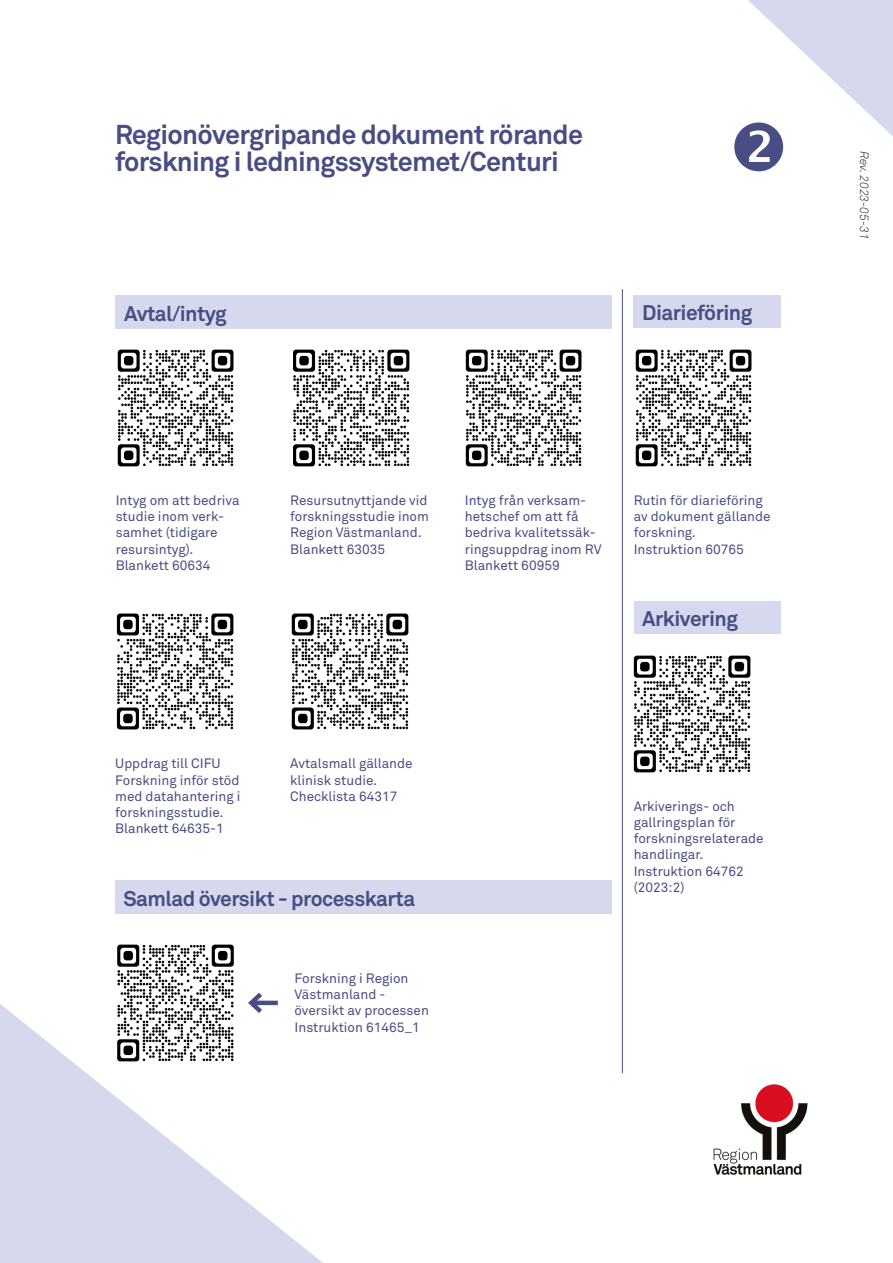
<style>
.page{position:relative;width:893px;height:1263px;background:#fff}
.page>*{position:absolute;margin:0;border:0;box-sizing:border-box;transform-origin:0 0}
.t1{font:700 27px/27px "Akkurat Std";letter-spacing:-.025em;color:#494d83}
.t2{font:700 21px "Akkurat Std";letter-spacing:-.025em;color:#494d83}
.t3{font:13.5px/16.2px "Akkurat Std";color:#494d83}
.t4{font:italic 300 12px "Akkurat Std";color:#231f20}
</style>
<div class="page">
<svg style="left:0;top:1000px;width:323px;height:263px;fill:#d6d9ed"></svg>
<svg style="left:748px;top:0;width:145px;height:136px;fill:#d6d9ed"></svg>
<img style="left:714px;top:1084px;width:94px;height:90px">
<img style="left:465px;top:349px;width:117px;height:118px">
<img style="left:116px;top:613px;width:118px;height:117px">
<div style="left:634px;top:296px;width:147px;height:32px;background:#d6d9ed"></div>
<img style="left:635px;top:349px;width:117px;height:118px">
<div style="left:634px;top:601px;width:147px;height:33px;background:#d6d9ed"></div>
<img style="left:634px;top:655px;width:117px;height:118px">
<div style="left:116px;top:296px;width:496px;height:33px;background:#d6d9ed"></div>
<img style="left:117px;top:349px;width:117px;height:118px">
<img style="left:293px;top:349px;width:117px;height:118px">
<img style="left:291px;top:613px;width:118px;height:117px">
<hr style="left:622px;top:289px;width:1px;height:784px;background:#494d83">
<div style="left:115px;top:880px;width:496px;height:34px;background:#d6d9ed"></div>
<img style="left:111px;top:944px;width:129px;height:129px">
<hr style="left:251px;top:1001px;width:27px;height:4px;background:#494d83">
<svg style="left:245px;top:992px;width:22px;height:26px"></svg>
<svg style="left:748px;top:122px;width:35px;height:14px"></svg>
<p class="t1" style="left:115px;top:120px;width:470px">Regionövergripande dokument rörande forskning i ledningssystemet/Centuri</p>
<p class="t2" style="left:124px;top:300px;width:104px">Avtal/intyg</p>
<p class="t2" style="left:642px;top:300px;width:112px">Diarieföring</p>
<p class="t3" style="left:116px;top:492px;width:125px">Intyg om att bedriva studie inom verk&shy;samhet (tidigare resursintyg).<br>Blankett 60634</p>
<p class="t3" style="left:290px;top:492px;width:140px">Resursutnyttjande vid forskningsstudie inom<br>Region Västmanland.<br>Blankett 63035</p>
<p class="t3" style="left:465px;top:492px;width:138px">Intyg från verksam&shy;hetschef om att få bedriva kvalitetssäk&shy;ringsuppdrag inom RV<br>Blankett 60959</p>
<p class="t3" style="left:634px;top:492px;width:138px">Rutin för diarieföring av dokument gällande forskning.<br>Instruktion 60765</p>
<p class="t2" style="left:642px;top:605px;width:97px">Arkivering</p>
<p class="t3" style="left:115px;top:756px;width:127px">Uppdrag till CIFU<br>Forskning inför stöd med datahantering i forskningsstudie.<br>Blankett 64635-1</p>
<p class="t3" style="left:290px;top:756px;width:124px">Avtalsmall gällande klinisk studie.<br>Checklista 64317</p>
<p class="t2" style="left:124px;top:885px;width:293px">Samlad översikt - processkarta</p>
<p class="t3" style="left:294px;top:970px;width:136px">Forskning i Region<br>Västmanland - översikt av processen<br>Instruktion 61465_1</p>
<p class="t3" style="left:634px;top:798px;width:131px">Arkiverings- och gallringsplan för forskningsrelaterade handlingar.</p>
<p class="t3" style="left:634px;top:863px;width:112px">Instruktion 64762 (2023:2)</p>
<p class="t4" style="left:871px;top:151px;width:91px;rotate:90deg">Rev. 2023-05-31</p>
</div>
